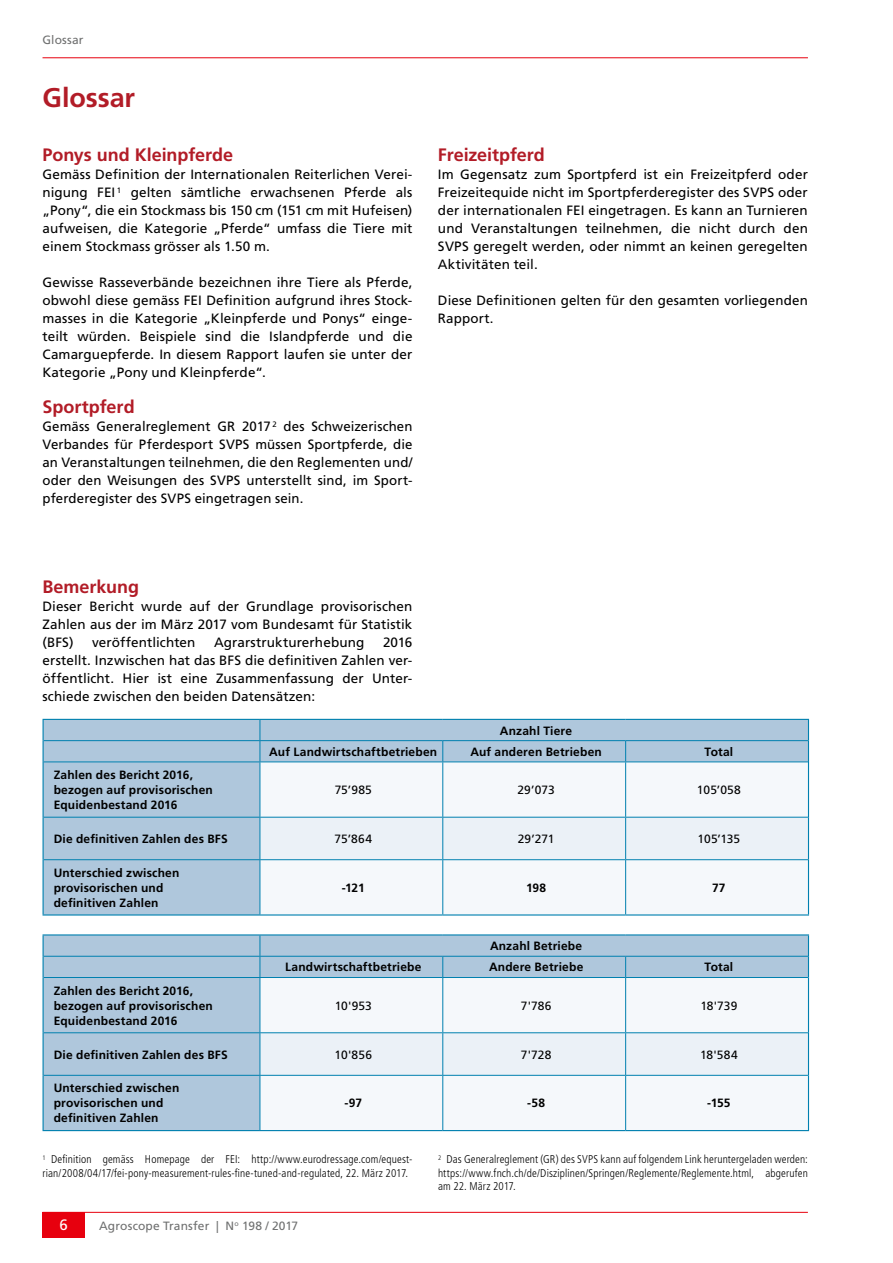
<style>
.page{position:relative;width:893px;height:1263px;background:#fff}
.page>*{position:absolute;margin:0;border:0;box-sizing:border-box;transform-origin:0 0}
.t1{font:700 27px "Frutiger LT Std";color:#b21c27}
.t2{font:700 18px "Frutiger LT Std";color:#b21c27}
.t3{font:15px "Frutiger LT Std";color:#fff}
.t4{font:13.5px/18px "Frutiger LT Std";letter-spacing:.01em;color:#000;text-align:justify}
.t5{font:700 12px/15px "Frutiger LT Std";letter-spacing:.015em;color:#000}
.t6{font:12px "Frutiger LT Std";letter-spacing:.01em;color:#000}
.t7{font:12px "Frutiger LT Std";letter-spacing:.01em;color:#6f7070}
.t8{font:300 condensed 11.25px/13.5px "Frutiger LT Std";letter-spacing:.01em;color:#000}
</style>
<div class="page">
<hr style="left:42px;top:1212px;width:766px;height:1px;background:#e7000e">
<div style="left:43px;top:1212px;width:42px;height:25px;background:#e7000e"></div>
<hr style="left:43px;top:57px;width:765px;height:1px;background:#e7000e">
<svg style="left:43px;top:719px;width:766px;height:196px"></svg>
<hr style="left:44px;top:761px;width:216px;height:1px;background:#0080af">
<hr style="left:260px;top:761px;width:183px;height:1px;background:#0080af">
<hr style="left:260px;top:762px;width:1px;height:55px;background:#0080af">
<hr style="left:443px;top:761px;width:183px;height:1px;background:#0080af">
<hr style="left:442px;top:762px;width:1px;height:55px;background:#0080af">
<hr style="left:626px;top:761px;width:182px;height:1px;background:#0080af">
<hr style="left:625px;top:762px;width:1px;height:55px;background:#0080af">
<hr style="left:44px;top:817px;width:216px;height:1px;background:#0080af">
<hr style="left:260px;top:817px;width:183px;height:1px;background:#0080af">
<hr style="left:260px;top:817px;width:1px;height:42px;background:#0080af">
<hr style="left:443px;top:817px;width:183px;height:1px;background:#0080af">
<hr style="left:442px;top:817px;width:1px;height:42px;background:#0080af">
<hr style="left:626px;top:817px;width:182px;height:1px;background:#0080af">
<hr style="left:625px;top:817px;width:1px;height:42px;background:#0080af">
<hr style="left:44px;top:859px;width:216px;height:1px;background:#0080af">
<hr style="left:260px;top:859px;width:183px;height:1px;background:#0080af">
<hr style="left:260px;top:860px;width:1px;height:54px;background:#0080af">
<hr style="left:443px;top:859px;width:183px;height:1px;background:#0080af">
<hr style="left:442px;top:860px;width:1px;height:54px;background:#0080af">
<hr style="left:626px;top:859px;width:182px;height:1px;background:#0080af">
<hr style="left:625px;top:860px;width:1px;height:54px;background:#0080af">
<hr style="left:43px;top:934px;width:217px;height:1px;background:#0080af">
<hr style="left:260px;top:934px;width:183px;height:1px;background:#0080af">
<hr style="left:443px;top:934px;width:183px;height:1px;background:#0080af">
<hr style="left:626px;top:934px;width:183px;height:1px;background:#0080af">
<hr style="left:43px;top:1130px;width:217px;height:1px;background:#0080af">
<hr style="left:260px;top:1130px;width:183px;height:1px;background:#0080af">
<hr style="left:443px;top:1130px;width:183px;height:1px;background:#0080af">
<hr style="left:626px;top:1130px;width:183px;height:1px;background:#0080af">
<svg style="left:43px;top:935px;width:766px;height:195px"></svg>
<hr style="left:44px;top:977px;width:216px;height:1px;background:#0080af">
<hr style="left:260px;top:977px;width:183px;height:1px;background:#0080af">
<hr style="left:260px;top:978px;width:1px;height:54px;background:#0080af">
<hr style="left:443px;top:977px;width:183px;height:1px;background:#0080af">
<hr style="left:442px;top:978px;width:1px;height:54px;background:#0080af">
<hr style="left:626px;top:977px;width:182px;height:1px;background:#0080af">
<hr style="left:625px;top:978px;width:1px;height:54px;background:#0080af">
<hr style="left:44px;top:1032px;width:216px;height:1px;background:#0080af">
<hr style="left:260px;top:1032px;width:183px;height:1px;background:#0080af">
<hr style="left:260px;top:1033px;width:1px;height:42px;background:#0080af">
<hr style="left:443px;top:1032px;width:183px;height:1px;background:#0080af">
<hr style="left:442px;top:1033px;width:1px;height:42px;background:#0080af">
<hr style="left:626px;top:1032px;width:182px;height:1px;background:#0080af">
<hr style="left:625px;top:1033px;width:1px;height:42px;background:#0080af">
<hr style="left:44px;top:1075px;width:216px;height:1px;background:#0080af">
<hr style="left:260px;top:1075px;width:183px;height:1px;background:#0080af">
<hr style="left:260px;top:1076px;width:1px;height:54px;background:#0080af">
<hr style="left:443px;top:1075px;width:183px;height:1px;background:#0080af">
<hr style="left:442px;top:1076px;width:1px;height:54px;background:#0080af">
<hr style="left:626px;top:1075px;width:182px;height:1px;background:#0080af">
<hr style="left:625px;top:1076px;width:1px;height:54px;background:#0080af">
<p class="t7" style="left:43px;top:33px;width:43px">Glossar</p>
<h1 class="t1" style="left:43px;top:82px;width:94px">Glossar</h1>
<h2 class="t2" style="left:43px;top:144px;width:192px">Ponys und Kleinpferde</h2>
<p class="t4" style="left:43px;top:166px;width:371px">Gemäss Definition der Internationalen Reiterlichen Verei&shy;nigung FEI <sup>1</sup> gelten sämtliche erwachsenen Pferde als „Pony“, die ein Stockmass bis 150 cm (151 cm mit Hufeisen) aufweisen, die Kategorie „Pferde“ umfass die Tiere mit einem Stockmass grösser als 1.50 m.</p>
<p class="t4" style="left:43px;top:274px;width:371px">Gewisse Rasseverbände bezeichnen ihre Tiere als Pferde, obwohl diese gemäss FEI Definition aufgrund ihres Stock&shy;masses in die Kategorie „Kleinpferde und Ponys“ einge&shy;teilt würden. Beispiele sind die Islandpferde und die Camarguepferde. In diesem Rapport laufen sie unter der Kategorie „Pony und Kleinpferde“.</p>
<h2 class="t2" style="left:43px;top:396px;width:94px">Sportpferd</h2>
<p class="t4" style="left:43px;top:418px;width:371px">Gemäss Generalreglement GR 2017 <sup>2</sup> des Schweizerischen Verbandes für Pferdesport SVPS müssen Sportpferde, die an Veranstaltungen teilnehmen, die den Reglementen und/ oder den Weisungen des SVPS unterstellt sind, im Sport&shy;pferderegister des SVPS eingetragen sein.</p>
<h2 class="t2" style="left:438px;top:144px;width:108px">Freizeitpferd</h2>
<p class="t4" style="left:438px;top:166px;width:371px">Im Gegensatz zum Sportpferd ist ein Freizeitpferd oder Freizeitequide nicht im Sportpferderegister des SVPS oder der internationalen FEI eingetragen. Es kann an Turnieren und Veranstaltungen teilnehmen, die nicht durch den SVPS geregelt werden, oder nimmt an keinen geregelten Aktivitäten teil.</p>
<p class="t4" style="left:438px;top:292px;width:371px">Diese Definitionen gelten für den gesamten vorliegenden<br>Rapport.</p>
<h2 class="t2" style="left:42px;top:576px;width:98px">Bemerkung</h2>
<p class="t4" style="left:42px;top:598px;width:371px">Dieser Bericht wurde auf der Grundlage provisorischen Zahlen aus der im März 2017 vom Bundesamt für Statistik (BFS)</p>
<p class="t4" style="left:92px;top:634px;width:105px">veröffentlichten</p>
<p class="t4" style="left:214px;top:634px;width:152px">Agrarstrukturerhebung</p>
<p class="t4" style="left:42px;top:634px;width:371px;text-indent:340px">2016 erstellt. Inzwischen hat das BFS die definitiven Zahlen ver&shy;öffentlicht. Hier ist eine Zusammenfassung der Unter&shy;schiede zwischen den beiden Datensätzen:</p>
<p class="t5" style="left:500px;top:723px;width:74px">Anzahl Tiere</p>
<p class="t5" style="left:54px;top:767px;width:161px">Zahlen des Bericht 2016, bezogen auf provisorischen<br>Equidenbestand 2016</p>
<p class="t5" style="left:269px;top:744px;width:169px">Auf Landwirtschaftbetrieben</p>
<p class="t5" style="left:470px;top:744px;width:133px">Auf anderen Betrieben</p>
<p class="t5" style="left:705px;top:744px;width:30px">Total</p>
<p class="t6" style="left:335px;top:783px;width:39px">75’985</p>
<p class="t6" style="left:517px;top:783px;width:39px">29’073</p>
<p class="t6" style="left:697px;top:783px;width:45px">105’058</p>
<p class="t5" style="left:54px;top:831px;width:176px">Die definitiven Zahlen des BFS</p>
<p class="t6" style="left:335px;top:832px;width:39px">75’864</p>
<p class="t6" style="left:518px;top:832px;width:38px">29’271</p>
<p class="t6" style="left:698px;top:832px;width:44px">105’135</p>
<p class="t5" style="left:54px;top:865px;width:127px">Unterschied zwischen provisorischen und definitiven Zahlen</p>
<p class="t5" style="left:342px;top:880px;width:25px">-121</p>
<p class="t5" style="left:526px;top:880px;width:22px">198</p>
<p class="t5" style="left:712px;top:880px;width:15px">77</p>
<p class="t5" style="left:490px;top:938px;width:94px">Anzahl Betriebe</p>
<p class="t5" style="left:54px;top:983px;width:161px">Zahlen des Bericht 2016, bezogen auf provisorischen<br>Equidenbestand 2016</p>
<p class="t5" style="left:285px;top:960px;width:138px">Landwirtschaftbetriebe</p>
<p class="t5" style="left:489px;top:960px;width:96px">Andere Betriebe</p>
<p class="t5" style="left:705px;top:960px;width:30px">Total</p>
<p class="t6" style="left:335px;top:998px;width:39px">10'953</p>
<p class="t6" style="left:521px;top:998px;width:32px">7'786</p>
<p class="t6" style="left:700px;top:998px;width:38px">18'739</p>
<p class="t5" style="left:54px;top:1047px;width:176px">Die definitiven Zahlen des BFS</p>
<p class="t6" style="left:335px;top:1047px;width:39px">10'856</p>
<p class="t6" style="left:521px;top:1047px;width:32px">7'728</p>
<p class="t6" style="left:700px;top:1047px;width:39px">18'584</p>
<p class="t5" style="left:54px;top:1081px;width:127px">Unterschied zwischen provisorischen und definitiven Zahlen</p>
<p class="t5" style="left:344px;top:1096px;width:19px">-97</p>
<p class="t5" style="left:527px;top:1096px;width:19px">-58</p>
<p class="t5" style="left:707px;top:1096px;width:25px">-155</p>
<p class="t8" style="left:43px;top:1153px;width:371px"><sup>1</sup> Definition gemäss Homepage der FEI: http://www.eurodressage.com/equest&shy;rian/2008/04/17/fei-pony-measurement-rules-fine-tuned-and-regulated, 22. März 2017.</p>
<p class="t3" style="left:60px;top:1215px;width:10px">6</p>
<p class="t7" style="left:99px;top:1218px;width:200px">Agroscope Transfer | N<sup>o</sup> 198 / 2017</p>
<p class="t8" style="left:438px;top:1153px;width:371px;text-align:justify"><sup>2</sup> Das Generalreglement (GR) des SVPS kann auf folgendem Link heruntergeladen werden: https://www.fnch.ch/de/Disziplinen/Springen/Reglemente/Reglemente.html, abgerufen am 22. März 2017.</p>
</div>
